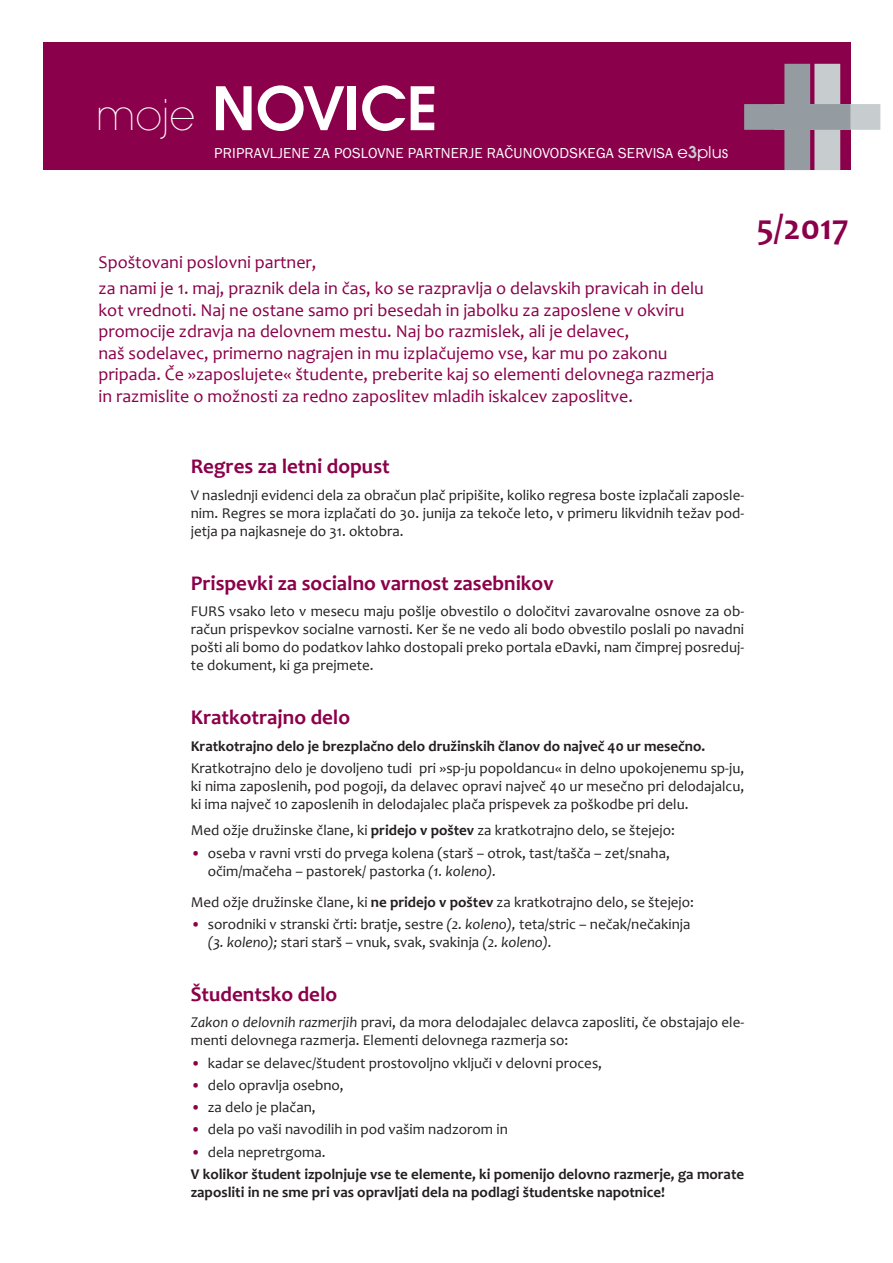
<style>
.page{position:relative;width:893px;height:1263px;background:#fff}
.page>*{position:absolute;margin:0;border:0;box-sizing:border-box;transform-origin:0 0}
.t1{font:600 65.85px "Avant Gar Got Itc TEE";color:#fff}
.t2{font:700 36px "Candara";color:#8b004a}
.t3{font:700 21px "Candara";color:#8b004a}
.t4{font:18px/21.6px "Candara";color:#8b004a}
.t5{font:15px/18px "Candara";color:#231f20;text-align:justify}
.t6{font:700 15px/22.2px "Candara";color:#231f20}
.t7{font:15px "Franklin Got Itc TEE";letter-spacing:.01em;color:#fff}
.s1{font-family:"Avant Gar Got Itc TEE Extr Ligh";font-weight:400;font-size:46.5px}
.s2{font-family:"Avant Gar Got Itc TEE";font-size:18px}
.s3{font-family:"Avant Gar Got Itc TEE";font-weight:600;font-size:18px;color:#c7cccf}
.s4{font-weight:700}
.s5{color:#8b004a}
.s6{font-style:italic}
.s7{font-weight:400;color:#8b004a}
.s8{font-weight:400}
</style>
<div class="page">
<div style="left:43px;top:43px;width:807px;height:127px;background:#8b004a"></div>
<svg style="left:744px;top:64px;width:136px;height:106px"></svg>
<h1 class="t1" style="left:96px;top:70px;width:343px"><span class="s1">moje</span> NOVICE</h1>
<p class="t7" style="left:214px;top:145px;width:516px">PRIPRAVLJENE ZA POSLOVNE PARTNERJE RAČUNOVODSKEGA SERVISA <span class="s2">e</span><span class="s3">3</span><span class="s2">plus</span></p>
<p class="t4" style="left:99px;top:249px;width:607px;line-height:25.8px">Spoštovani poslovni partner,<br>za nami je 1. maj, praznik dela in čas, ko se razpravlja o delavskih pravicah in delu</p>
<p class="t4" style="left:99px;top:299px;width:617px">kot vrednoti. Naj ne ostane samo pri besedah in jabolku za zaposlene v okviru promocije zdravja na delovnem mestu. Naj bo razmislek, ali je delavec,<br>naš sodelavec, primerno nagrajen in mu izplačujemo vse, kar mu po zakonu pripada. Če »zaposlujete« študente, preberite kaj so elementi delovnega razmerja in razmislite o možnosti za redno zaposlitev mladih iskalcev zaposlitve.</p>
<h2 class="t2" style="left:757px;top:204px;width:93px">5/2017</h2>
<h3 class="t3" style="left:191px;top:453px;width:200px">Regres za letni dopust</h3>
<p class="t5" style="left:191px;top:486px;width:555px">V naslednji evidenci dela za obračun plač pripišite, koliko regresa boste izplačali zaposle&shy;nim. Regres se mora izplačati do 30. junija za tekoče leto, v primeru likvidnih težav pod&shy;jetja pa najkasneje do 31. oktobra.</p>
<h3 class="t3" style="left:191px;top:570px;width:364px">Prispevki za socialno varnost zasebnikov</h3>
<p class="t5" style="left:191px;top:602px;width:555px">FURS vsako leto v mesecu maju pošlje obvestilo o določitvi zavarovalne osnove za ob&shy;račun prispevkov socialne varnosti. Ker še ne vedo ali bodo obvestilo poslali po navadni pošti ali bomo do podatkov lahko dostopali preko portala eDavki, nam čimprej posreduj&shy;te dokument, ki ga prejmete.</p>
<h3 class="t3" style="left:191px;top:704px;width:161px">Kratkotrajno delo</h3>
<p class="t6" style="left:191px;top:734px;width:516px">Kratkotrajno delo je brezplačno delo družinskih članov do največ 40 ur mesečno.</p>
<p class="t5" style="left:191px;top:759px;width:555px">Kratkotrajno delo je dovoljeno tudi pri »sp-ju popoldancu« in delno upokojenemu sp-ju, ki nima zaposlenih, pod pogoji, da delavec opravi največ 40 ur mesečno pri delodajalcu, ki ima največ 10 zaposlenih in delodajalec plača prispevek za poškodbe pri delu.</p>
<p class="t5" style="left:191px;top:821px;width:486px">Med ožje družinske člane, ki <span class="s4">pridejo v poštev</span> za kratkotrajno delo, se štejejo:</p>
<p class="t5" style="left:208px;top:843px;width:464px;text-indent:-17px"><span class="s5">•</span> oseba v ravni vrsti do prvega kolena (starš – otrok, tast/tašča – zet/snaha, očim/mačeha – pastorek/ pastorka <span class="s6">(1. koleno).</span></p>
<p class="t5" style="left:191px;top:893px;width:505px">Med ožje družinske člane, ki <span class="s4">ne pridejo v poštev</span> za kratkotrajno delo, se štejejo:</p>
<p class="t5" style="left:208px;top:915px;width:484px;text-indent:-17px"><span class="s5">•</span> sorodniki v stranski črti: bratje, sestre <span class="s6">(2. koleno),</span> teta/stric – nečak/nečakinja <span class="s6">(3. koleno);</span> stari starš – vnuk, svak, svakinja <span class="s6">(2. koleno).</span></p>
<h3 class="t3" style="left:191px;top:981px;width:148px">Študentsko delo</h3>
<p class="t5" style="left:191px;top:1013px;width:555px"><span class="s6">Zakon o delovnih razmerjih</span> pravi, da mora delodajalec delavca zaposliti, če obstajajo ele&shy;menti delovnega razmerja. Elementi delovnega razmerja so:</p>
<p class="t5" style="left:191px;top:1053px;width:413px"><span class="s5">•</span> kadar se delavec/študent prostovoljno vključi v delovni proces,</p>
<p class="t5" style="left:191px;top:1076px;width:154px"><span class="s5">•</span> delo opravlja osebno,</p>
<p class="t5" style="left:191px;top:1098px;width:126px"><span class="s5">•</span> za delo je plačan,</p>
<p class="t5" style="left:191px;top:1120px;width:319px"><span class="s5">•</span> dela po vaši navodilih in pod vašim nadzorom in</p>
<p class="t6" style="left:191px;top:1140px;width:555px"><span class="s7">•</span> <span class="s8">dela nepretrgoma.<br></span>V kolikor študent izpolnjuje vse te elemente, ki pomenijo delovno razmerje, ga morate</p>
<p class="t6" style="left:191px;top:1181px;width:476px">zaposliti in ne sme pri vas opravljati dela na podlagi študentske napotnice!</p>
</div>
